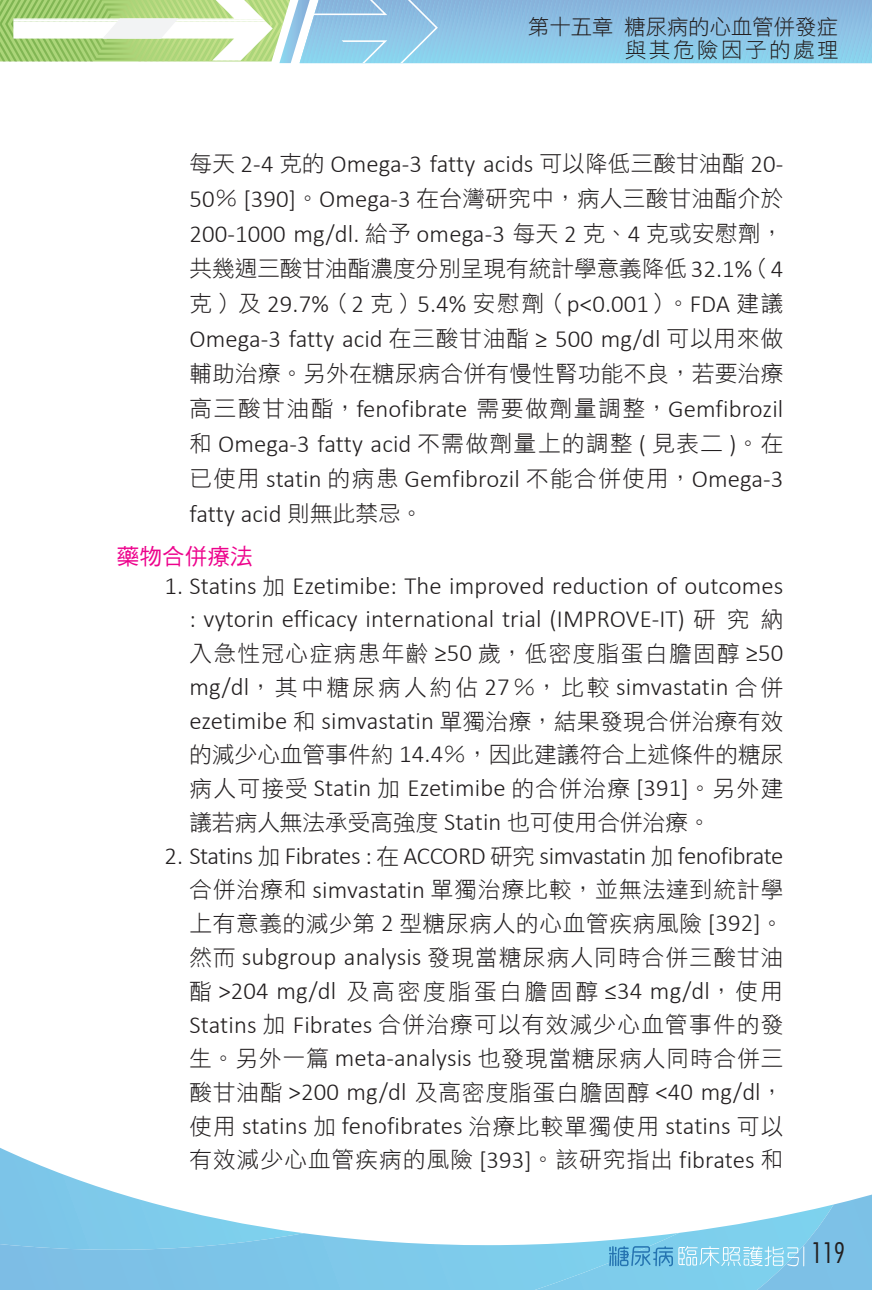
<style>
.page{position:relative;width:872px;height:1290px;background:#fff}
.page>*{position:absolute;margin:0;border:0;box-sizing:border-box;transform-origin:0 0}
.t1{font:300 condensed 27.5px "Futura LT";color:#231f20}
.t2{font:300 24.75px/35px "Calibri";letter-spacing:.005em;color:#231f20}
.t3{font:300 24.75px "Calibri";letter-spacing:-.02em;color:#231f20}
.t4{font:22.5px/33.8px "DF Hei W3 WIN BF";letter-spacing:.035em;color:#231f20;text-align:justify}
.t5{font:22.5px/33.8px "DF Hei W3 WIN BF";letter-spacing:.06em;color:#231f20}
.t6{font:22.5px "DF Hei W3 WIN BF";letter-spacing:.005em;color:#231f20}
.t7{font:22.5px "DF Hei W3 WIN BF";letter-spacing:.055em;color:#231f20}
.t8{font:22.5px "DF Hei W3 WIN BF";letter-spacing:.01em;color:#231f20}
.t9{font:22.5px "DF Hei W3 WIN BF";letter-spacing:.07em;color:#231f20}
.t10{font:22.5px "DF Hei W3 WIN BF";letter-spacing:.015em;color:#231f20}
.t11{font:22.5px "DF Hei W5 WIN BF";letter-spacing:.005em;color:#ed028c}
.t12{font:21.25px/22px "DF Hei W3 WIN BF";letter-spacing:.005em;color:#231f20;text-align:right}
.s1{font-family:"DF Hei W3 WIN BF";font-weight:400;font-size:22.5px}
.s2{font-family:"Calibri";font-weight:300;font-size:24.75px}
</style>
<div class="page">
<svg style="left:0;top:1148px;width:872px;height:142px"></svg>
<svg style="left:0;top:0;width:872px;height:63px;background:#a1ced2"></svg>
<p class="t12" style="left:528px;top:16px;width:312px">第十五章 糖尿病的心血管併發症與其危險因子的處理</p>
<p class="t2" style="left:189px;top:146px;width:595px"><span class="s1">每天</span> 2-4 <span class="s1">克的</span> Omega-3 fatty acids <span class="s1">可以降低三酸甘油酯</span> 20-</p>
<p class="t4" style="left:189px;top:182px;width:595px"><span class="s2">50</span>％ <span class="s2">[390]</span>。<span class="s2">Omega-3</span> 在台灣研究中，病人三酸甘油酯介於</p>
<p class="t2" style="left:189px;top:216px;width:595px">200-1000 mg/dl. <span class="s1">給予</span> omega-3 <span class="s1">每天</span> 2 <span class="s1">克、</span>4 <span class="s1">克或安慰劑，</span></p>
<p class="t6" style="left:189px;top:257px;width:595px">共幾週三酸甘油酯濃度分別呈現有統計學意義降低 <span class="s2">32.1%</span>（<span class="s2">4</span></p>
<p class="t2" style="left:189px;top:286px;width:595px"><span class="s1">克）及</span> 29.7%<span class="s1">（</span>2 <span class="s1">克）</span>5.4% <span class="s1">安慰劑（</span>p&lt;0.001<span class="s1">）。</span>FDA <span class="s1">建議<br></span>Omega-3 fatty acid <span class="s1">在三酸甘油酯</span> ≥ 500 mg/dl <span class="s1">可以用來做</span></p>
<p class="t10" style="left:189px;top:362px;width:595px">輔助治療。另外在糖尿病合併有慢性腎功能不良，若要治療</p>
<p class="t2" style="left:189px;top:391px;width:595px;text-align:justify"><span class="s1">高三酸甘油酯，</span>fenofibrate <span class="s1">需要做劑量調整，</span>Gemfibrozil<span class="s1">和</span> Omega-3 fatty acid <span class="s1">不需做劑量上的調整</span> ( <span class="s1">見表二</span> )<span class="s1">。在已使用</span> statin <span class="s1">的病患</span> Gemfibrozil <span class="s1">不能合併使用，</span>Omega-3 fatty acid <span class="s1">則無此禁忌。</span></p>
<p class="t11" style="left:117px;top:544px;width:137px">藥物合併療法</p>
<p class="t2" style="left:164px;top:568px;width:620px;line-height:33.8px;text-align:right">1. Statins <span class="s1">加</span> Ezetimibe: The improved reduction of outcomes : vytorin efficacy international trial (IMPROVE-IT) <span class="s1">研究納</span></p>
<p class="t9" style="left:189px;top:642px;width:595px">入急性冠心症病患年齡 <span class="s2">≥50</span> 歲，低密度脂蛋白膽固醇 <span class="s2">≥50</span></p>
<p class="t2" style="left:189px;top:670px;width:595px;line-height:33.8px">mg/dl<span class="s1">，其中糖尿病人約佔</span> 27<span class="s1">％，比較</span> simvastatin <span class="s1">合併</span>ezetimibe <span class="s1">和</span> simvastatin <span class="s1">單獨治療，結果發現合併治療有效</span></p>
<p class="t8" style="left:189px;top:743px;width:595px">的減少心血管事件約 <span class="s2">14.4</span>％，因此建議符合上述條件的糖尿</p>
<p class="t2" style="left:189px;top:770px;width:595px"><span class="s1">病人可接受</span> Statin <span class="s1">加</span> Ezetimibe <span class="s1">的合併治療</span> [391]<span class="s1">。另外建</span></p>
<p class="t6" style="left:189px;top:811px;width:522px">議若病人無法承受高強度 <span class="s2">Statin</span> 也可使用合併治療。</p>
<p class="t3" style="left:164px;top:840px;width:620px">2. Statins <span class="s1">加</span> Fibrates : <span class="s1">在</span> ACCORD <span class="s1">研究</span> simvastatin <span class="s1">加</span> fenofibrate</p>
<p class="t4" style="left:189px;top:873px;width:595px">合併治療和 <span class="s2">simvastatin</span> 單獨治療比較，並無法達到統計學上有意義的減少第 <span class="s2">2</span> 型糖尿病人的心血管疾病風險 <span class="s2">[392]</span>。然而 <span class="s2">subgroup analysis</span> 發現當糖尿病人同時合併三酸甘油</p>
<p class="t2" style="left:189px;top:973px;width:595px"><span class="s1">酯</span> &gt;204 mg/dl <span class="s1">及高密度脂蛋白膽固醇</span> ≤34 mg/dl<span class="s1">，使用</span></p>
<p class="t5" style="left:189px;top:1008px;width:595px"><span class="s2">Statins</span> 加 <span class="s2">Fibrates</span> 合併治療可以有效減少心血管事件的發生。另外一篇 <span class="s2">meta-analysis</span> 也發現當糖尿病人同時合併三</p>
<p class="t2" style="left:189px;top:1075px;width:595px;line-height:33.8px"><span class="s1">酸甘油酯</span> &gt;200 mg/dl <span class="s1">及高密度脂蛋白膽固醇</span> &lt;40 mg/dl<span class="s1">，使用</span> statins <span class="s1">加</span> fenofibrates <span class="s1">治療比較單獨使用</span> statins <span class="s1">可以</span></p>
<p class="t7" style="left:189px;top:1148px;width:595px">有效減少心血管疾病的風險 <span class="s2">[393]</span>。該研究指出 <span class="s2">fibrates</span> 和</p>
<p class="t1" style="left:811px;top:1236px;width:36px">119</p>
</div>
